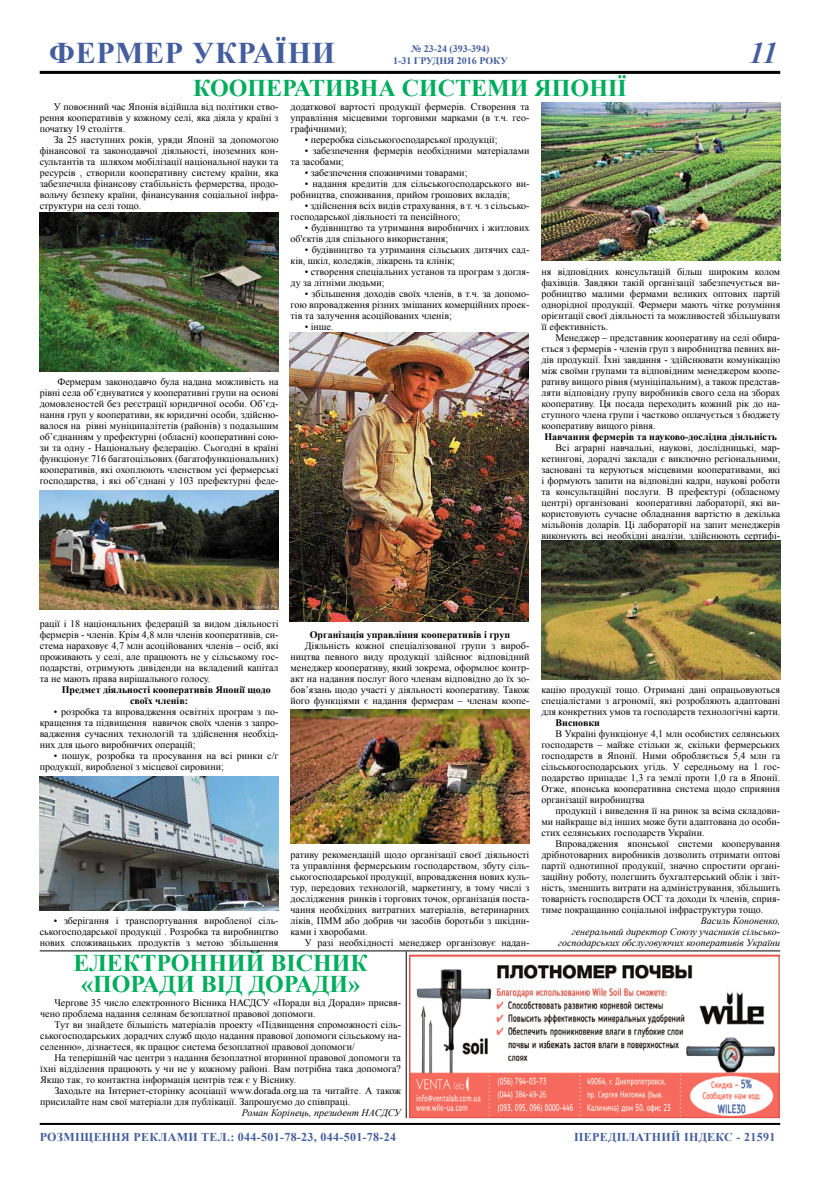
<style>
.page{position:relative;width:820px;height:1191px;background:#fff}
.page>*{position:absolute;margin:0;border:0;box-sizing:border-box;transform-origin:0 0}
.t1{font:700 30px "Times New Roman";letter-spacing:.025em;color:#445d9e}
.t2{font:italic 700 30px "Times New Roman";color:#445d9e}
.t3{font:700 24px/20.8px "Times New Roman";color:#00ad5d;text-align:center}
.t4{font:700 12px "Times New Roman";letter-spacing:.025em;color:#445d9e}
.t5{font:10px/11px "Times New Roman";color:#000;text-align:justify}
.t6{font:700 10px/11px "Times New Roman";color:#000}
.t7{font:italic 10px/11px "Times New Roman";color:#000;text-align:right}
.t8{font:700 10px/12px "Times New Roman";color:#445d9e;text-align:center}
</style>
<div class="page">
<hr style="left:40px;top:71px;width:740px;height:3px;background:#000">
<hr style="left:40px;top:1123px;width:740px;height:2px;background:#000">
<img style="left:411px;top:956px;width:366px;height:160px">
<div style="left:409px;top:954px;width:370px;height:164px;border:1px solid #df4b41"></div>
<img style="left:40px;top:213px;width:238px;height:158px">
<img style="left:40px;top:490px;width:238px;height:119px">
<img style="left:290px;top:333px;width:238px;height:289px">
<img style="left:40px;top:777px;width:238px;height:134px">
<img style="left:541px;top:102px;width:238px;height:158px">
<img style="left:541px;top:540px;width:239px;height:139px">
<img style="left:290px;top:710px;width:239px;height:134px">
<hr style="left:40px;top:950px;width:740px;height:1px;background:#000">
<hr style="left:405px;top:951px;width:1px;height:167px;background:#000">
<h1 class="t1" style="left:49px;top:32px;width:287px">ФЕРМЕР УКРАЇНИ</h1>
<h1 class="t2" style="left:748px;top:32px;width:30px">11</h1>
<p class="t8" style="left:393px;top:43px;width:116px">№ 23-24 (393-394)<br>1-31 ГРУДНЯ 2016 РОКУ</p>
<h2 class="t3" style="left:193px;top:77px;width:435px">КООПЕРАТИВНА СИСТЕМИ ЯПОНІЇ</h2>
<p class="t5" style="left:40px;top:101px;width:240px;text-indent:14px">У повоєнний час Японія відійшла від політики ство&shy;рення кооперативів у кожному селі, яка діяла у країні з початку 19 століття.</p>
<p class="t5" style="left:40px;top:134px;width:240px;text-indent:14px">За 25 наступних років, уряди Японії за допомогою фінансової та законодавчої діяльності, іноземних кон&shy;сультантів та шляхом мобілізації національної науки та ресурсів , створили кооперативну систему країни, яка забезпечила фінансову стабільність фермерства, продо&shy;вольчу безпеку країни, фінансування соціальної інфра&shy;структури на селі тощо.</p>
<p class="t5" style="left:290px;top:101px;width:240px">додаткової вартості продукції фермерів. Створення та управління місцевими торговими марками (в т.ч. гео&shy;графічними);</p>
<p class="t5" style="left:304px;top:134px;width:194px">• переробка сільськогосподарської продукції;</p>
<p class="t5" style="left:290px;top:145px;width:240px;text-indent:14px">• забезпечення фермерів необхідними матеріалами та засобами;</p>
<p class="t5" style="left:304px;top:167px;width:164px">• забезпечення споживчими товарами;</p>
<p class="t5" style="left:290px;top:178px;width:240px;text-indent:14px">• надання кредитів для сільськогосподарського ви&shy;робництва, споживання, прийом грошових вкладів;</p>
<p class="t5" style="left:290px;top:200px;width:240px;text-indent:14px">• здійснення всіх видів страхування, в т. ч. з сільсько&shy;господарської діяльності та пенсійного;</p>
<p class="t5" style="left:290px;top:222px;width:240px;text-indent:14px">• будівництво та утримання виробничих і житлових об'єктів для спільного використання;</p>
<p class="t5" style="left:290px;top:244px;width:240px;text-indent:14px">• будівництво та утримання сільських дитячих сад&shy;ків, шкіл, коледжів, лікарень та клінік;</p>
<p class="t5" style="left:290px;top:266px;width:240px;text-indent:14px">• створення спеціальних установ та програм з догля&shy;ду за літніми людьми;</p>
<p class="t5" style="left:290px;top:288px;width:240px;text-indent:14px">• збільшення доходів своїх членів, в т.ч. за допомо&shy;гою впровадження різних змішаних комерційних проек&shy;тів та залучення асоційованих членів;</p>
<p class="t5" style="left:304px;top:321px;width:30px">• інше.</p>
<p class="t5" style="left:541px;top:266px;width:240px">ня відповідних консультацій більш широким колом фахівців. Завдяки такій організації забезпечується ви&shy;робництво малими фермами великих оптових партій однорідної продукції. Фермери мають чітке розуміння орієнтації своєї діяльності та можливостей збільшувати її ефективність.</p>
<p class="t5" style="left:541px;top:332px;width:240px;text-indent:14px">Менеджер – представник кооперативу на селі обира&shy;ється з фермерів - членів груп з виробництва певних ви&shy;дів продукції. Їхні завдання - здійснювати комунікацію між своїми групами та відповідним менеджером коопе&shy;ративу вищого рівня (муніціпальним), а також представ&shy;ляти відповідну групу виробників свого села на зборах кооперативу. Ця посада переходить кожний рік до на&shy;ступного члена групи і частково оплачується з бюджету кооперативу вищого рівня.</p>
<p class="t6" style="left:544px;top:431px;width:234px">Навчання фермерів та науково-дослідна діяльність</p>
<p class="t5" style="left:541px;top:442px;width:240px;text-indent:14px">Всі аграрні навчальні, наукові, дослідницькі, мар&shy;кетингові, дорадчі заклади є виключно регіональними, засновані та керуються місцевими кооперативами, які і формують запити на відповідні кадри, наукові роботи та консультаційні послуги. В префектурі (обласному центрі) організовані кооперативні лабораторії, які ви&shy;користовують сучасне обладнання вартістю в декілька мільйонів доларів. Ці лабораторії на запит менеджерів виконують всі необхідні аналізи, здійснюють сертифі-</p>
<p class="t5" style="left:40px;top:376px;width:240px;text-indent:18px">Фермерам законодавчо була надана можливість на рівні села об’єднуватися у кооперативні групи на основі домовленостей без реєстрації юридичної особи. Об’єд&shy;нання груп у кооперативи, як юридичні особи, здійсню&shy;валося на рівні муніципалітетів (районів) з подальшим об’єднанням у префектурні (обласні) кооперативні сою&shy;зи та одну - Національну федерацію. Сьогодні в країні функціонує 716 багатоцільових (багатофункціональних) кооперативів, які охоплюють членством усі фермерські господарства, і які об’єднані у 103 префектурні феде-</p>
<p class="t5" style="left:40px;top:618px;width:240px">рації і 18 національних федерацій за видом діяльності фермерів - членів. Крім 4,8 млн членів кооперативів, си&shy;стема нараховує 4,7 млн асоційованих членів – осіб, які проживають у селі, але працюють не у сільському гос&shy;подарстві, отримують дивіденди на вкладений капітал та не мають права вирішального голосу.</p>
<p class="t6" style="left:130px;top:684px;width:142px;text-indent:-68px">Предмет діяльності кооперативів Японії щодо своїх членів:</p>
<p class="t5" style="left:40px;top:706px;width:240px;text-indent:14px">• розробка та впровадження освітніх програм з по&shy;кращення та підвищення навичок своїх членів з запро&shy;вадження сучасних технологій та здійснення необхід&shy;них для цього виробничих операцій;</p>
<p class="t5" style="left:40px;top:750px;width:240px;text-indent:14px">• пошук, розробка та просування на всі ринки с/г продукції, виробленої з місцевої сировини;</p>
<p class="t6" style="left:309px;top:629px;width:202px">Організація управління кооперативів і груп</p>
<p class="t5" style="left:290px;top:640px;width:240px;text-indent:14px">Діяльність кожної спеціалізованої групи з вироб&shy;ництва певного виду продукції здійснює відповідний менеджер кооперативу, який зокрема, оформлює контр&shy;акт на надання послуг його членам відповідно до їх зо&shy;бов’язань щодо участі у діяльності кооперативу. Також його функціями є надання фермерам – членам коопе-</p>
<p class="t5" style="left:290px;top:849px;width:240px">ративу рекомендацій щодо організації своєї діяльності та управління фермерським господарством, збуту сіль&shy;ськогосподарської продукції, впровадження нових куль&shy;тур, передових технологій, маркетингу, в тому числі з дослідження ринків і торгових точок, організація поста&shy;чання необхідних витратних матеріалів, ветеринарних ліків, ПММ або добрив чи засобів боротьби з шкідни&shy;ками і хворобами.</p>
<p class="t5" style="left:304px;top:937px;width:226px">У разі необхідності менеджер організовує надан-</p>
<p class="t5" style="left:40px;top:915px;width:240px;text-indent:14px">• зберігання і транспортування виробленої сіль&shy;ськогосподарської продукції . Розробка та виробництво нових споживацьких продуктів з метою збільшення</p>
<h2 class="t3" style="left:73px;top:952px;width:296px">ЕЛЕКТРОННИЙ ВІСНИК «ПОРАДИ ВІД ДОРАДИ»</h2>
<p class="t5" style="left:40px;top:996px;width:362px;text-indent:14px">Чергове 35 число електронного Вісника НАСДСУ «Поради від Доради» присвя&shy;чено проблема надання селянам безоплатної правової допомоги.</p>
<p class="t5" style="left:40px;top:1018px;width:362px;text-indent:14px">Тут ви знайдете більшість матеріалів проекту «Підвищення спроможності сіль&shy;ськогосподарських дорадчих служб щодо надання правової допомоги сільському на&shy;селенню», дізнаєтеся, як працює система безоплатної правової допомоги/</p>
<p class="t5" style="left:40px;top:1051px;width:362px;text-indent:14px">На теперішній час центри з надання безоплатної вторинної правової допомоги та їхні відділення працюють у чи не у кожному районі. Вам потрібна така допомога?<br>Якщо так, то контактна інформація центрів теж є у Віснику.</p>
<p class="t5" style="left:40px;top:1084px;width:362px;text-indent:14px">Заходьте на Інтернет-сторінку асоціації www.dorada.org.ua та читайте. А також присилайте нам свої матеріали для публікації. Запрошуємо до співпраці.</p>
<p class="t7" style="left:242px;top:1106px;width:161px">Роман Корінець, президент НАСДСУ</p>
<p class="t5" style="left:541px;top:684px;width:240px">кацію продукції тощо. Отримані дані опрацьовуються спеціалістами з агрономії, які розробляють адаптовані для конкретних умов та господарств технологічні карти.</p>
<p class="t6" style="left:555px;top:717px;width:46px">Висновки</p>
<p class="t5" style="left:541px;top:728px;width:240px;text-indent:14px">В Україні функціонує 4,1 млн особистих селянських господарств – майже стільки ж, скільки фермерських господарств в Японії. Ними обробляється 5,4 млн га сільськогосподарських угідь. У середньому на 1 гос&shy;подарство припадає 1,3 га землі проти 1,0 га в Японії.<br>Отже, японська кооперативна система щодо сприяння організації виробництва</p>
<p class="t5" style="left:541px;top:805px;width:240px;text-indent:14px">продукції і виведення її на ринок за всіма складови&shy;ми найкраще від інших може бути адаптована до особи&shy;стих селянських господарств України.</p>
<p class="t5" style="left:541px;top:838px;width:240px;text-indent:14px">Впровадження японської системи кооперування дрібнотоварних виробників дозволить отримати оптові партії однотипної продукції, значно спростити органі&shy;заційну роботу, полегшить бухгалтерський облік і звіт&shy;ність, зменшить витрати на адміністрування, збільшить товарність господарств ОСГ та доходи їх членів, сприя&shy;тиме покращанню соціальної інфраструктури тощо.</p>
<p class="t7" style="left:558px;top:915px;width:223px">Василь Кононенко,<br>генеральний директор Союзу учасників сільсько&shy;господарських обслуговуючих кооперативів України</p>
<p class="t4" style="left:40px;top:1128px;width:358px">РОЗМІЩЕННЯ РЕКЛАМИ ТЕЛ.: 044-501-78-23, 044-501-78-24</p>
<p class="t4" style="left:574px;top:1128px;width:202px">ПЕРЕДПЛАТНИЙ ІНДЕКС - 21591</p>
</div>
